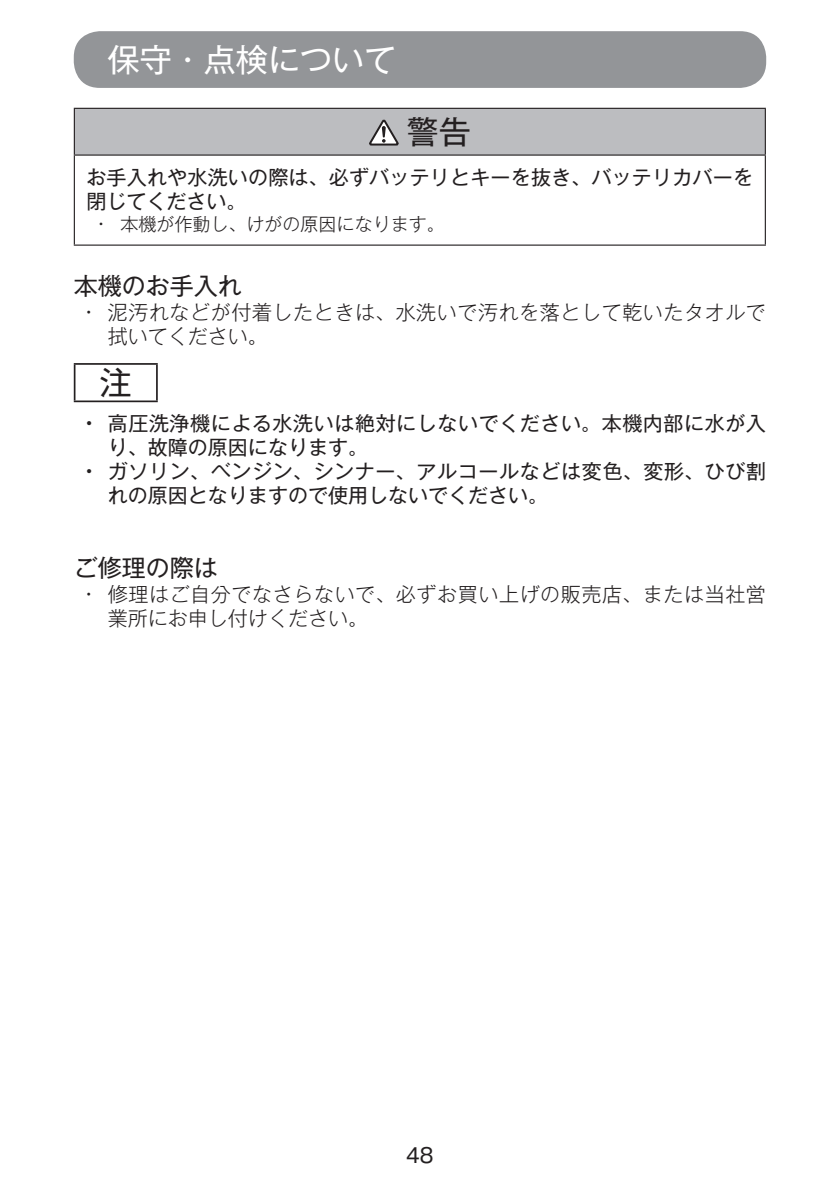
<style>
.page{position:relative;width:840px;height:1191px;background:#fff}
.page>*{position:absolute;margin:0;border:0;box-sizing:border-box;transform-origin:0 0}
.t1{font:32px "Gothic MB101 Pro";color:#fff}
.t2{font:32px "Gothic MB101 Pro";color:#231f20}
.t3{font:24px "Gothic MB101 Pro";color:#231f20}
.t4{font:300 20px/24px "Gothic MB101 Pro";letter-spacing:.03em;color:#231f20}
.t5{font:20px/24px "Gothic MB101 Pro";letter-spacing:.035em;color:#231f20}
.t6{font:20px/24px "Gothic MB101 Pro";letter-spacing:.03em;color:#231f20}
.t7{font:20px/24px "Gothic MB101 Pro";letter-spacing:.01em;color:#231f20}
.t8{font:300 18px "Gothic MB101 Pro";color:#231f20}
.s1{font-weight:500}
</style>
<div class="page">
<div style="left:74px;top:31px;width:691px;height:57px;background:#939598;border-radius:26px"></div>
<div style="left:74px;top:108px;width:690px;height:47px;background:#bcbdc0"></div>
<hr style="left:74px;top:156px;width:1px;height:88px;background:#231f20">
<hr style="left:764px;top:156px;width:1px;height:88px;background:#231f20">
<hr style="left:74px;top:108px;width:691px;height:1px;background:#231f20">
<hr style="left:74px;top:109px;width:1px;height:45px;background:#231f20">
<hr style="left:764px;top:109px;width:1px;height:45px;background:#231f20">
<hr style="left:74px;top:154px;width:691px;height:2px;background:#231f20">
<hr style="left:74px;top:244px;width:691px;height:2px;background:#231f20">
<svg style="left:369px;top:120px;width:29px;height:26px"></svg>
<hr style="left:74px;top:363px;width:84px;height:2px;background:#231f20">
<hr style="left:74px;top:365px;width:1px;height:35px;background:#231f20">
<hr style="left:156px;top:365px;width:2px;height:35px;background:#231f20">
<hr style="left:74px;top:400px;width:84px;height:2px;background:#231f20">
<h1 class="t1" style="left:108px;top:33px;width:290px">保守・点検について</h1>
<h1 class="t2" style="left:406px;top:105px;width:65px">警告</h1>
<p class="t7" style="left:86px;top:162px;width:668px">お手入れや水洗いの際は、必ずバッテリとキーを抜き、バッテリカバーを閉じてください。</p>
<p class="t8" style="left:98px;top:209px;width:348px">• 本機が作動し、けがの原因になります。</p>
<p class="t3" style="left:74px;top:266px;width:170px">本機のお手入れ</p>
<p class="t4" style="left:108px;top:297px;width:659px;text-indent:-23px">• 泥汚れなどが付着したときは、水洗いで汚れを落として乾いたタオルで拭いてください。</p>
<h1 class="t2" style="left:100px;top:356px;width:33px">注</h1>
<p class="t6" style="left:108px;top:409px;width:659px;text-indent:-23px"><span class="s1">•</span> 高圧洗浄機による水洗いは絶対にしないでください。本機内部に水が入り、故障の原因になります。</p>
<p class="t5" style="left:108px;top:457px;width:659px;text-indent:-23px"><span class="s1">•</span> ガソリン、ベンジン、シンナー、アルコールなどは変色、変形、ひび割れの原因となりますので使用しないでください。</p>
<p class="t3" style="left:74px;top:548px;width:146px">ご修理の際は</p>
<p class="t4" style="left:108px;top:579px;width:659px;text-indent:-23px">• 修理はご自分でなさらないで、必ずお買い上げの販売店、または当社営業所にお申し付けください。</p>
<p class="t7" style="left:406px;top:1140px;width:29px">48</p>
</div>
